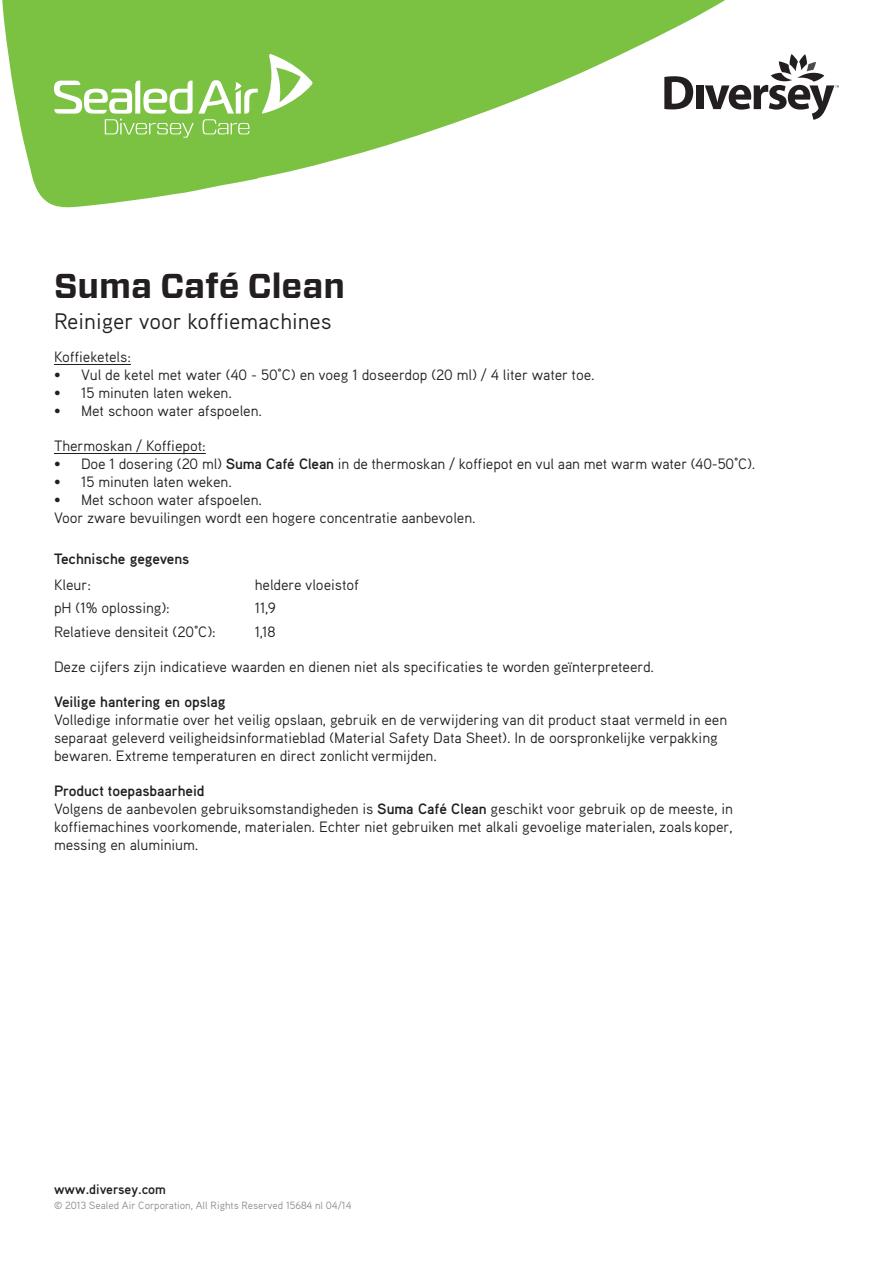
<style>
.page{position:relative;width:893px;height:1263px;background:#fff}
.page>*{position:absolute;margin:0;border:0;box-sizing:border-box;transform-origin:0 0}
.t1{font:700 34.5px "Forza";color:#231f20}
.t2{font:22.5px "Aaux Pro OT";color:#231f20}
.Text{font:15px/18px "Aaux Pro OT";letter-spacing:-.005em;color:#231f20}
.Sub_Heading{font:700 15px "Aaux Pro OT";letter-spacing:-.005em;color:#231f20}
.Underline_Heading{font:15px "Aaux Pro OT";letter-spacing:-.005em;color:#231f20}
.t3{font:700 13.5px "Aaux Pro OT";color:#231f20}
.t4{font:10.5px "Aaux Pro OT";color:#8a8c8f}
.s1{font-weight:700}
</style>
<div class="page">
<svg style="left:767px;top:54px;width:72px;height:66px"></svg>
<svg style="left:2px;top:0;width:765px;height:208px;fill:#7bc142"></svg>
<svg style="left:54px;top:54px;width:259px;height:84px"></svg>
<hr style="left:54px;top:364px;width:77px;height:1px;background:#231f20">
<hr style="left:54px;top:453px;width:152px;height:1px;background:#231f20">
<p class="t1" style="left:54px;top:263px;width:292px">Suma Café Clean</p>
<p class="t2" style="left:54px;top:307px;width:279px">Reiniger voor koffiemachines</p>
<p class="Underline_Heading" style="left:54px;top:348px;width:78px">Koffieketels:</p>
<p class="Text" style="left:54px;top:366px;width:542px">• Vul de ketel met water (40 - 50°C) en voeg 1 doseerdop (20 ml) / 4 liter water toe.</p>
<p class="Text" style="left:54px;top:384px;width:179px">• 15 minuten laten weken.</p>
<p class="Text" style="left:54px;top:402px;width:210px">• Met schoon water afspoelen.</p>
<p class="Underline_Heading" style="left:54px;top:437px;width:153px">Thermoskan / Koffiepot:</p>
<p class="Text" style="left:54px;top:455px;width:703px">• Doe 1 dosering (20 ml) <span class="s1">Suma Café Clean</span> in de thermoskan / koffiepot en vul aan met warm water (40-50°C).</p>
<p class="Text" style="left:54px;top:473px;width:179px">• 15 minuten laten weken.</p>
<p class="Text" style="left:54px;top:491px;width:210px">• Met schoon water afspoelen.</p>
<p class="Text" style="left:54px;top:509px;width:423px">Voor zware bevuilingen wordt een hogere concentratie aanbevolen.</p>
<p class="Sub_Heading" style="left:54px;top:549px;width:137px">Technische gegevens</p>
<p class="Text" style="left:54px;top:575px;width:38px">Kleur:</p>
<p class="Text" style="left:255px;top:575px;width:106px">heldere vloeistof</p>
<p class="Text" style="left:54px;top:599px;width:117px">pH (1% oplossing):</p>
<p class="Text" style="left:255px;top:599px;width:22px">11,9</p>
<p class="Text" style="left:54px;top:622px;width:163px">Relatieve densiteit (20°C):</p>
<p class="Text" style="left:255px;top:622px;width:22px">1,18</p>
<p class="Text" style="left:54px;top:657px;width:602px">Deze cijfers zijn indicatieve waarden en dienen niet als specificaties te worden geïnterpreteerd.</p>
<p class="Sub_Heading" style="left:54px;top:692px;width:173px">Veilige hantering en opslag</p>
<p class="Text" style="left:54px;top:710px;width:675px">Volledige informatie over het veilig opslaan, gebruik en de verwijdering van dit product staat vermeld in een separaat geleverd veiligheidsinformatieblad (Material Safety Data Sheet). In de oorspronkelijke verpakking bewaren. Extreme temperaturen en direct zonlicht vermijden.</p>
<p class="Sub_Heading" style="left:54px;top:781px;width:152px">Product toepasbaarheid</p>
<p class="Text" style="left:54px;top:799px;width:681px;text-align:justify">Volgens de aanbevolen gebruiksomstandigheden is <span class="s1">Suma Café Clean</span> geschikt voor gebruik op de meeste, in koffiemachines voorkomende, materialen. Echter niet gebruiken met alkali gevoelige materialen, zoals koper, messing en aluminium.</p>
<p class="t3" style="left:54px;top:1180px;width:113px">www.diversey.com</p>
<p class="t4" style="left:54px;top:1199px;width:299px">© 2013 Sealed Air Corporation, All Rights Reserved 15684 nl 04/14</p>
</div>
